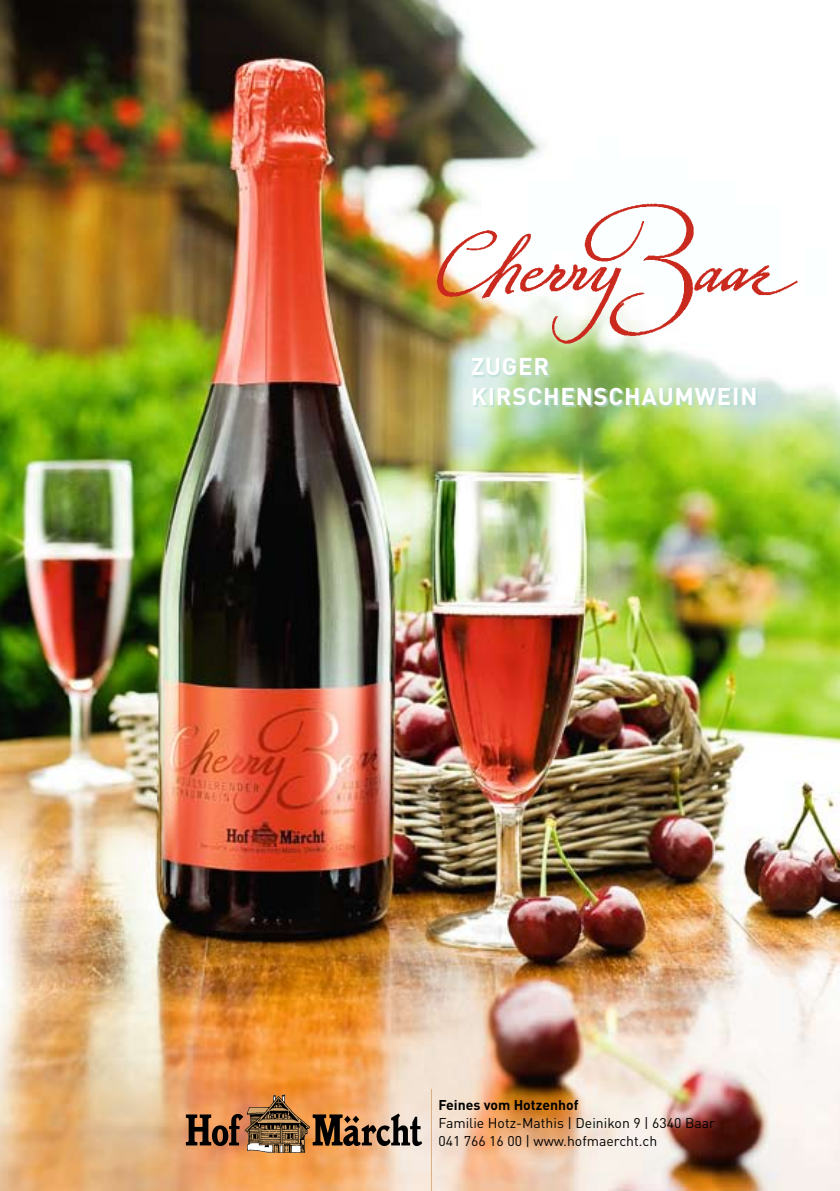
<style>
.page{position:relative;width:840px;height:1191px;background:#fff}
.page>*{position:absolute;margin:0;border:0;box-sizing:border-box;transform-origin:0 0}
.t1{font:700 24px/30px "DIN";letter-spacing:.035em;color:#fff}
.t2{font:14px/18px "DIN";color:#000}
.t3{font:700 14px "DIN";color:#000}
</style>
<div class="page">
<img style="left:0;top:0;width:839px;height:1191px">
<div style="left:473px;top:359px;width:284px;height:49px;background:#b4dcd8;opacity:.75"></div>
<svg style="left:186px;top:1094px;width:236px;height:59px;background:#ac7c56"></svg>
<hr style="left:431px;top:1089px;width:1px;height:102px;background:#dbb181">
<img style="left:408px;top:171px;width:406px;height:174px">
<h1 class="t1" style="left:471px;top:350px;width:288px">ZUGER<br>KIRSCHENSCHAUMWEIN</h1>
<p class="t3" style="left:438px;top:1095px;width:142px">FEINES VOM HOTZENHOF</p>
<p class="t2" style="left:438px;top:1113px;width:278px">Familie Hotz-Mathis | Deinikon 9 | 6340 Baar<br>041 766 16 00 | www.hofmaercht.ch</p>
</div>
